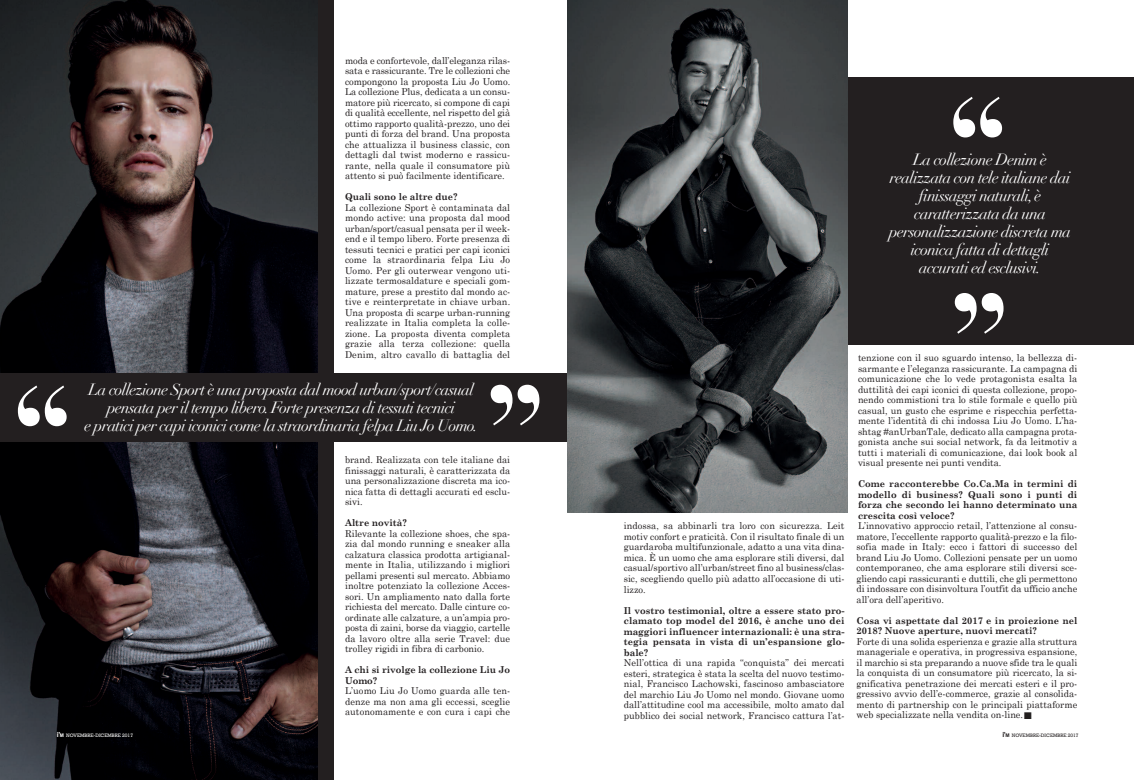
<style>
.page{position:relative;width:1134px;height:780px;background:#fff}
.page>*{position:absolute;margin:0;border:0;box-sizing:border-box;transform-origin:0 0}
.t1{font:700 130px "Didot";color:#fff}
.t2{font:900 32.8px "Arial";color:#231f20}
.t3{font:italic 16px/18px "Didot";letter-spacing:-.04em;color:#fff;text-align:center}
.t4{font:9.5px/10.5px "Century Schoolbook";color:#231f20;text-align:justify}
.t5{font:700 9.5px/10.5px "Century Schoolbook";color:#231f20}
.t6{font:5px "Rockwell";color:#fff}
.t7{font:5px "Rockwell";color:#231f20}
.s1{font-family:"Arial";font-weight:700;font-size:7px}
.s2{font-family:"Arial";font-weight:700}
</style>
<div class="page">
<img style="left:0;top:0;width:318px;height:780px">
<div style="left:318px;top:0;width:15px;height:780px;background:#231f20"></div>
<div style="left:0;top:373px;width:568px;height:69px;background:#231f20"></div>
<div style="left:829px;top:77px;width:305px;height:267px;background:#231f20"></div>
<img style="left:567px;top:0;width:281px;height:512px">
<p class="t4" style="left:345px;top:55px;width:167px">moda e confortevole, dall’eleganza rilas&shy;sata e rassicurante. Tre le collezioni che compongono la proposta Liu Jo Uomo.<br>La collezione Plus, dedicata a un consu&shy;matore più ricercato, si compone di capi di qualità eccellente, nel rispetto del già ottimo rapporto qualità-prezzo, uno dei punti di forza del brand. Una proposta che attualizza il business classic, con dettagli dal twist moderno e rassicu&shy;rante, nella quale il consumatore più attento si può facilmente identificare.</p>
<p class="t5" style="left:345px;top:191px;width:114px">Quali sono le altre due?</p>
<p class="t4" style="left:345px;top:202px;width:167px">La collezione Sport è contaminata dal mondo active: una proposta dal mood urban/sport/casual pensata per il week&shy;end e il tempo libero. Forte presenza di tessuti tecnici e pratici per capi iconici come la straordinaria felpa Liu Jo Uomo. Per gli outerwear vengono uti&shy;lizzate termosaldature e speciali gom&shy;mature, prese a prestito dal mondo ac&shy;tive e reinterpretate in chiave urban.<br>Una proposta di scarpe urban-running realizzate in Italia completa la colle&shy;zione. La proposta diventa completa grazie alla terza collezione: quella Denim, altro cavallo di battaglia del</p>
<h3 class="t3" style="left:84px;top:380px;width:395px">La collezione Sport è una proposta dal mood urban/sport/casual pensata per il tempo libero.Forte presenza di tessuti tecnici<br>e pratici per capi iconici come la straordinaria felpa Liu Jo Uomo.</h3>
<h1 class="t1" style="left:12px;top:354px;width:62px">“</h1>
<h1 class="t1" style="left:545px;top:457px;width:62px;rotate:-180deg">“</h1>
<p class="t6" style="left:57px;top:732px;width:78px"><span class="s1">i’</span><span class="s2">M</span> NOVEMBRE-DICEMBRE 2017</p>
<p class="t4" style="left:345px;top:454px;width:167px">brand. Realizzata con tele italiane dai finissaggi naturali, è caratterizzata da una personalizzazione discreta ma ico&shy;nica fatta di dettagli accurati ed esclu&shy;sivi.</p>
<p class="t5" style="left:345px;top:517px;width:64px">Altre novità?</p>
<p class="t4" style="left:345px;top:527px;width:167px">Rilevante la collezione shoes, che spa&shy;zia dal mondo running e sneaker alla calzatura classica prodotta artigianal&shy;mente in Italia, utilizzando i migliori pellami presenti sul mercato. Abbiamo inoltre potenziato la collezione Acces&shy;sori. Un ampliamento nato dalla forte richiesta del mercato. Dalle cinture co&shy;ordinate alle calzature, a un’ampia pro&shy;posta di zaini, borse da viaggio, cartelle da lavoro oltre alla serie Travel: due trolley rigidi in fibra di carbonio.</p>
<p class="t5" style="left:345px;top:664px;width:167px">A chi si rivolge la collezione Liu Jo<br>Uomo?</p>
<p class="t4" style="left:345px;top:685px;width:167px">L’uomo Liu Jo Uomo guarda alle ten&shy;denze ma non ama gli eccessi, sceglie autonomamente e con cura i capi che</p>
<p class="t4" style="left:624px;top:520px;width:222px">indossa, sa abbinarli tra loro con sicurezza. Leit motiv confort e praticità. Con il risultato finale di un guardaroba multifunzionale, adatto a una vita dina&shy;mica. È un uomo che ama esplorare stili diversi, dal casual/sportivo all’urban/street fino al business/clas&shy;sic, scegliendo quello più adatto all’occasione di uti&shy;lizzo.</p>
<p class="t5" style="left:624px;top:604px;width:222px;text-align:justify">Il vostro testimonial, oltre a essere stato pro&shy;clamato top model del 2016, è anche uno dei maggiori influencer internazionali: è una stra&shy;tegia pensata in vista di un’espansione glo&shy;bale?</p>
<p class="t4" style="left:624px;top:657px;width:222px">Nell’ottica di una rapida “conquista” dei mercati esteri, strategica è stata la scelta del nuovo testimo&shy;nial, Francisco Lachowski, fascinoso ambasciatore del marchio Liu Jo Uomo nel mondo. Giovane uomo dall’attitudine cool ma accessibile, molto amato dal pubblico dei social network, Francisco cattura l’at-</p>
<h1 class="t1" style="left:948px;top:65px;width:62px">“</h1>
<h3 class="t3" style="left:889px;top:151px;width:184px">La collezione Denim è realizzata con tele italiane dai finissaggi naturali,è caratterizzata da una personalizzazione discreta ma iconica fatta di dettagli accurati ed esclusivi.</h3>
<h1 class="t1" style="left:1009px;top:365px;width:62px;rotate:-180deg">“</h1>
<p class="t4" style="left:858px;top:352px;width:221px">tenzione con il suo sguardo intenso, la bellezza di&shy;sarmante e l’eleganza rassicurante. La campagna di comunicazione che lo vede protagonista esalta la duttilità dei capi iconici di questa collezione, propo&shy;nendo commistioni tra lo stile formale e quello più casual, un gusto che esprime e rispecchia perfetta&shy;mente l’identità di chi indossa Liu Jo Uomo. L’ha&shy;shtag #anUrbanTale, dedicato alla campagna prota&shy;gonista anche sui social network, fa da leitmotiv a tutti i materiali di comunicazione, dai look book al visual presente nei punti vendita.</p>
<p class="t5" style="left:858px;top:478px;width:221px;text-align:justify">Come racconterebbe Co.Ca.Ma in termini di modello di business? Quali sono i punti di forza che secondo lei hanno determinato una crescita così veloce?</p>
<p class="t4" style="left:856px;top:520px;width:222px">L’innovativo approccio retail, l’attenzione al consu&shy;matore, l’eccellente rapporto qualità-prezzo e la filo&shy;sofia made in Italy: ecco i fattori di successo del brand Liu Jo Uomo. Collezioni pensate per un uomo contemporaneo, che ama esplorare stili diversi sce&shy;gliendo capi rassicuranti e duttili, che gli permettono di indossare con disinvoltura l’outfit da ufficio anche all’ora dell’aperitivo.</p>
<p class="t5" style="left:856px;top:615px;width:222px">Cosa vi aspettate dal 2017 e in proiezione nel<br>2018? Nuove aperture, nuovi mercati?</p>
<p class="t4" style="left:856px;top:636px;width:222px">Forte di una solida esperienza e grazie alla struttura manageriale e operativa, in progressiva espansione, il marchio si sta preparando a nuove sfide tra le quali la conquista di un consumatore più ricercato, la si&shy;gnificativa penetrazione dei mercati esteri e il pro&shy;gressivo avvio dell’e-commerce, grazie al consolida&shy;mento di partnership con le principali piattaforme web specializzate nella vendita on-line.</p>
<h2 class="t2" style="left:1022px;top:682px;width:12px">.</h2>
<p class="t7" style="left:1002px;top:732px;width:78px"><span class="s1">i’</span><span class="s2">M</span> NOVEMBRE-DICEMBRE 2017</p>
</div>
